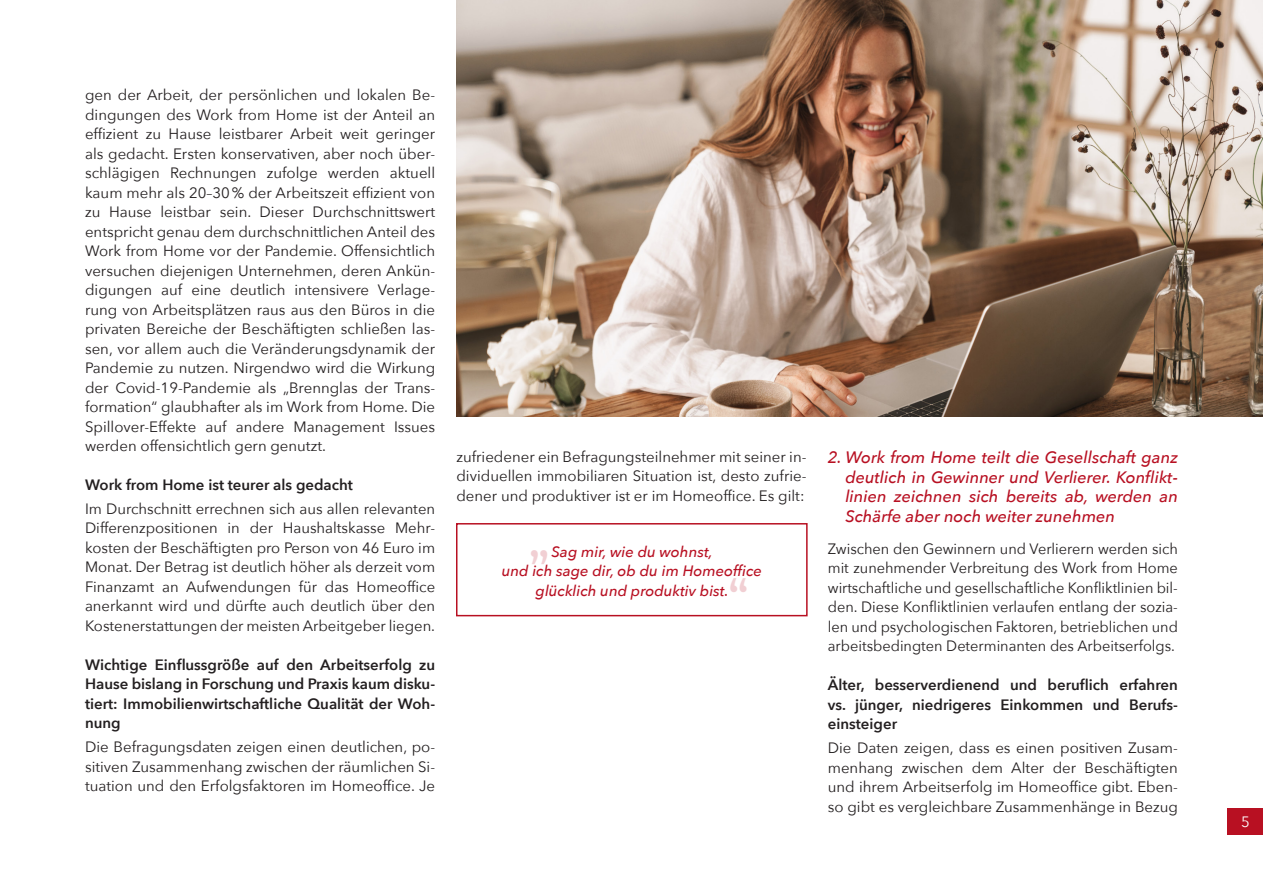
<style>
.page{position:relative;width:1263px;height:893px;background:#fff}
.page>*{position:absolute;margin:0;border:0;box-sizing:border-box;transform-origin:0 0}
.t1{font:800 condensed 39px "Abadi";color:#f1cfd3}
.t2{font:italic 500 16.5px/19.5px "Avenir Next";color:#b81022;text-align:justify}
.t3{font:15px/19.5px "Avenir Next";color:#231f20;text-align:justify}
.t4{font:600 15px/19.5px "Avenir Next";color:#231f20;text-align:justify}
.t5{font:italic 500 15px/19.5px "Avenir Next";color:#b81022;text-align:center}
.t6{font:15px "Avenir Next";color:#fff}
</style>
<div class="page">
<div style="left:1228px;top:808px;width:35px;height:26px;background:#b81022"></div>
<div style="left:456px;top:523px;width:352px;height:93px;border:2px solid #b81022"></div>
<img style="left:456px;top:0;width:807px;height:417px">
<p class="t3" style="left:85px;top:84px;width:352px">gen der Arbeit, der persönlichen und lokalen Be&shy;dingungen des Work from Home ist der Anteil an effizient zu Hause leistbarer Arbeit weit geringer als gedacht. Ersten konservativen, aber noch über&shy;schlägigen Rechnungen zufolge werden aktuell kaum mehr als 20–30% der Arbeitszeit effizient von zu Hause leistbar sein. Dieser Durchschnittswert entspricht genau dem durchschnittlichen Anteil des Work from Home vor der Pandemie. Offensichtlich versuchen diejenigen Unternehmen, deren Ankün&shy;digungen auf eine deutlich intensivere Verlage&shy;rung von Arbeitsplätzen raus aus den Büros in die privaten Bereiche der Beschäftigten schließen las&shy;sen, vor allem auch die Veränderungsdynamik der Pandemie zu nutzen. Nirgendwo wird die Wirkung der Covid-19-Pandemie als „Brennglas der Trans&shy;formation“ glaubhafter als im Work from Home. Die Spillover-Effekte auf andere Management Issues werden offensichtlich gern genutzt.</p>
<p class="t4" style="left:85px;top:475px;width:269px">Work from Home ist teurer als gedacht</p>
<p class="t3" style="left:85px;top:498px;width:352px">Im Durchschnitt errechnen sich aus allen relevanten Differenzpositionen in der Haushaltskasse Mehr&shy;kosten der Beschäftigten pro Person von 46 Euro im Monat. Der Betrag ist deutlich höher als derzeit vom Finanzamt an Aufwendungen für das Homeoffice anerkannt wird und dürfte auch deutlich über den Kostenerstattungen der meisten Arbeitgeber liegen.</p>
<p class="t4" style="left:85px;top:654px;width:352px">Wichtige Einflussgröße auf den Arbeitserfolg zu Hause bislang in Forschung und Praxis kaum disku&shy;tiert: Immobilienwirtschaftliche Qualität der Woh&shy;nung</p>
<p class="t3" style="left:85px;top:736px;width:352px">Die Befragungsdaten zeigen einen deutlichen, po&shy;sitiven Zusammenhang zwischen der räumlichen Si&shy;tuation und den Erfolgsfaktoren im Homeoffice. Je</p>
<p class="t3" style="left:456px;top:446px;width:352px">zufriedener ein Befragungsteilnehmer mit seiner in&shy;dividuellen immobiliaren Situation ist, desto zufrie&shy;dener und produktiver ist er im Homeoffice. Es gilt:</p>
<p class="t2" style="left:845px;top:447px;width:334px;text-indent:-18px">2. Work from Home teilt die Gesellschaft ganz deutlich in Gewinner und Verlierer. Konflikt&shy;linien zeichnen sich bereits ab, werden an Schärfe aber noch weiter zunehmen</p>
<p class="t3" style="left:828px;top:538px;width:352px">Zwischen den Gewinnern und Verlierern werden sich mit zunehmender Verbreitung des Work from Home wirtschaftliche und gesellschaftliche Konfliktlinien bil&shy;den. Diese Konfliktlinien verlaufen entlang der sozia&shy;len und psychologischen Faktoren, betrieblichen und arbeitsbedingten Determinanten des Arbeitserfolgs.</p>
<p class="t4" style="left:828px;top:675px;width:352px">Älter, besserverdienend und beruflich erfahren vs. jünger, niedrigeres Einkommen und Berufs&shy;einsteiger</p>
<p class="t3" style="left:828px;top:737px;width:352px">Die Daten zeigen, dass es einen positiven Zusam&shy;menhang zwischen dem Alter der Beschäftigten und ihrem Arbeitserfolg im Homeoffice gibt. Eben&shy;so gibt es vergleichbare Zusammenhänge in Bezug</p>
<p class="t5" style="left:502px;top:541px;width:262px">Sag mir, wie du wohnst,<br>und ich sage dir, ob du im Homeoffice glücklich und produktiv bist.</p>
<h1 class="t1" style="left:528px;top:520px;width:22px">„</h1>
<h1 class="t1" style="left:728px;top:569px;width:22px">“</h1>
<p class="t6" style="left:1241px;top:809px;width:10px">5</p>
</div>
